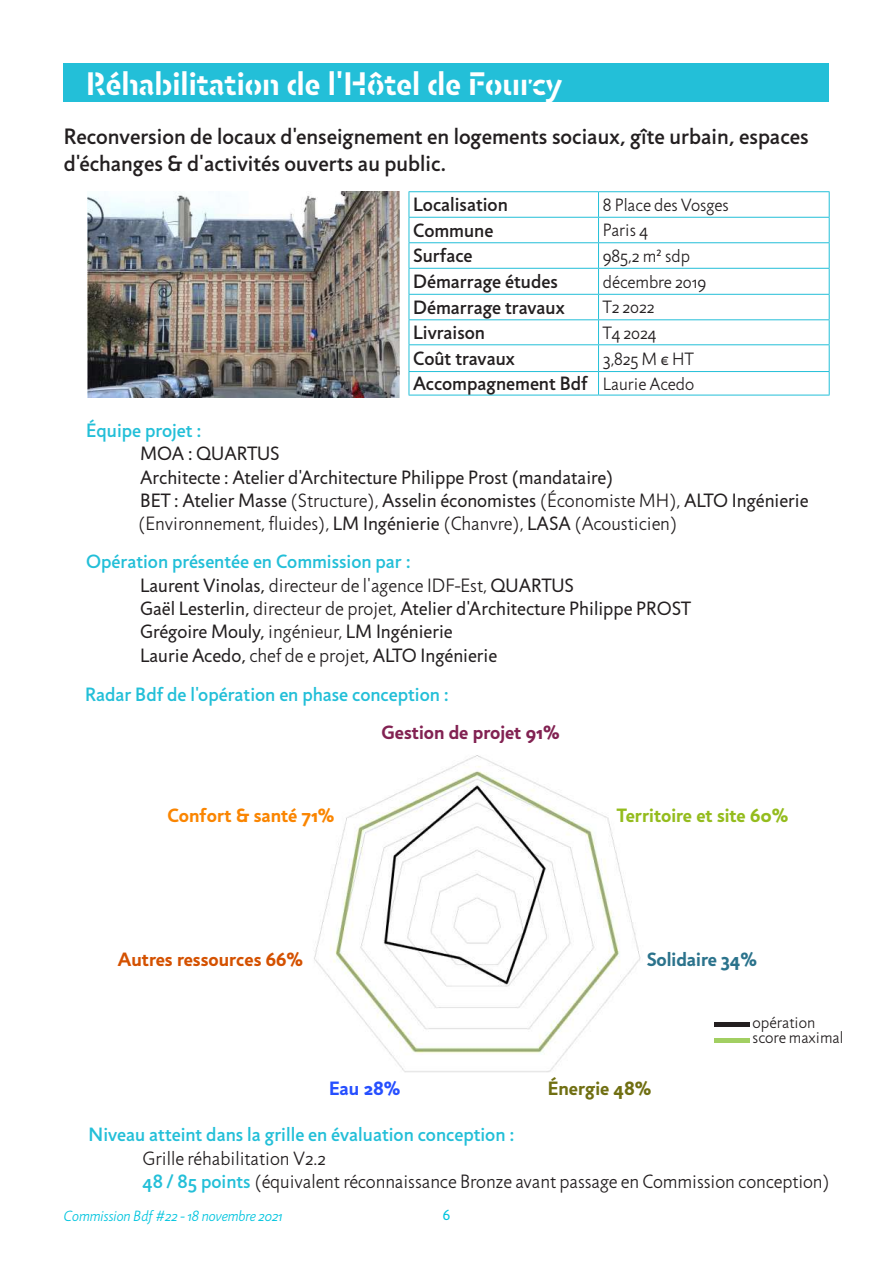
<style>
.page{position:relative;width:893px;height:1263px;background:#fff}
.page>*{position:absolute;margin:0;border:0;box-sizing:border-box;transform-origin:0 0}
.t1{font:700 33px "Jigsaw Stencil";color:#fff}
.t2{font:500 22.5px/27px "Jigsaw";color:#231f20}
.t3{font:19.5px/23.4px "Jigsaw";color:#231f20}
.t4{font:500 19.5px "Jigsaw";color:#231f20}
.t5{font:300 19.5px/23.4px "Jigsaw";letter-spacing:-.005em;color:#231f20}
.t6{font:500 19.5px "Jigsaw";color:#23bfd8}
.t7{font:700 19.5px "Jigsaw";color:#d45100}
.t8{font:700 19.5px "Jigsaw";color:#94bc1d}
.t9{font:700 19.5px "Jigsaw";color:#822252}
.t10{font:700 19.5px "Jigsaw";color:#fa8501}
.t11{font:700 19.5px "Jigsaw";color:#2b738c}
.t12{font:700 19.5px "Jigsaw";color:#706f12}
.t13{font:700 19.5px "Jigsaw";color:#264fff}
.t14{font:300 18px "Jigsaw";color:#231f20}
.t15{font:300 16.5px/15.3px "Jigsaw";color:#231f20}
.t16{font:15px "Jigsaw Light Cursive";color:#00c4de}
.t17{font:15px "Jigsaw";color:#00c4de}
.s1{font-weight:300;font-size:18px}
.s2{font-weight:300}
.s3{font-weight:500;color:#23bfd8}
</style>
<div class="page">
<div style="left:64px;top:64px;width:765px;height:38px;background:#23bfd8"></div>
<hr style="left:409px;top:191px;width:189px;height:1px;background:#23bfd8">
<hr style="left:598px;top:191px;width:232px;height:1px;background:#23bfd8">
<hr style="left:409px;top:217px;width:189px;height:1px;background:#23bfd8">
<hr style="left:598px;top:217px;width:232px;height:1px;background:#23bfd8">
<hr style="left:409px;top:242px;width:189px;height:1px;background:#23bfd8">
<hr style="left:598px;top:242px;width:232px;height:1px;background:#23bfd8">
<hr style="left:409px;top:268px;width:189px;height:1px;background:#23bfd8">
<hr style="left:598px;top:268px;width:232px;height:1px;background:#23bfd8">
<hr style="left:409px;top:294px;width:189px;height:1px;background:#23bfd8">
<hr style="left:598px;top:294px;width:232px;height:1px;background:#23bfd8">
<hr style="left:409px;top:319px;width:189px;height:1px;background:#23bfd8">
<hr style="left:598px;top:319px;width:232px;height:1px;background:#23bfd8">
<hr style="left:409px;top:344px;width:189px;height:1px;background:#23bfd8">
<hr style="left:598px;top:344px;width:232px;height:1px;background:#23bfd8">
<hr style="left:409px;top:371px;width:189px;height:1px;background:#23bfd8">
<svg style="left:409px;top:192px;width:1px;height:203px"></svg>
<hr style="left:598px;top:371px;width:232px;height:1px;background:#23bfd8">
<svg style="left:598px;top:192px;width:1px;height:203px"></svg>
<svg style="left:829px;top:192px;width:1px;height:203px"></svg>
<hr style="left:409px;top:395px;width:189px;height:1px;background:#23bfd8">
<hr style="left:598px;top:395px;width:232px;height:1px;background:#23bfd8">
<div style="left:714px;top:1022px;width:36px;height:5px;background:#231f20"></div>
<hr style="left:714px;top:1038px;width:36px;height:4px;background:#a2cf62">
<img style="left:87px;top:191px;width:313px;height:207px">
<img style="left:314px;top:755px;width:327px;height:318px">
<h1 class="t1" style="left:86px;top:63px;width:478px">Réhabilitation de l'Hôtel de Fourcy</h1>
<p class="t2" style="left:64px;top:122px;width:746px">Reconversion de locaux d'enseignement en logements sociaux, gîte urbain, espaces d'échanges &amp; d'activités ouverts au public.</p>
<p class="t4" style="left:413px;top:193px;width:96px">Localisation</p>
<p class="t14" style="left:603px;top:195px;width:128px">8 Place des Vosges</p>
<p class="t4" style="left:413px;top:219px;width:82px">Commune</p>
<p class="t14" style="left:603px;top:220px;width:47px">Paris 4</p>
<p class="t4" style="left:413px;top:244px;width:61px">Surface</p>
<p class="t14" style="left:603px;top:246px;width:89px">985,2 m² sdp</p>
<p class="t4" style="left:413px;top:270px;width:146px">Démarrage études</p>
<p class="t14" style="left:603px;top:271px;width:105px">décembre 2019</p>
<p class="t4" style="left:413px;top:296px;width:153px">Démarrage travaux</p>
<p class="t14" style="left:603px;top:297px;width:53px">T2 2022</p>
<p class="t4" style="left:413px;top:321px;width:73px">Livraison</p>
<p class="t14" style="left:603px;top:322px;width:55px">T4 2024</p>
<p class="t4" style="left:413px;top:347px;width:103px">Coût travaux</p>
<p class="t14" style="left:603px;top:348px;width:92px">3,825 M € HT</p>
<p class="t4" style="left:413px;top:372px;width:282px">Accompagnement Bdf <span class="s1">Laurie Acedo</span></p>
<p class="t6" style="left:86px;top:419px;width:117px">Équipe projet :</p>
<p class="t3" style="left:138px;top:442px;width:672px">MOA : QUARTUS<br>Architecte : Atelier d'Architecture Philippe Prost (mandataire)<br>BET : Atelier Masse <span class="s2">(Structure),</span> Asselin économistes <span class="s2">(Économiste MH),</span> ALTO Ingénierie <span class="s2">(Environnement, fluides),</span> LM Ingénierie <span class="s2">(Chanvre),</span> LASA <span class="s2">(Acousticien)</span></p>
<p class="t3" style="left:140px;top:550px;width:552px;text-indent:-54px"><span class="s3">Opération présentée en Commission par :<br></span>Laurent Vinolas, <span class="s2">directeur de l'agence IDF-Est,</span> QUARTUS<br>Gaël Lesterlin, <span class="s2">directeur de projet,</span> Atelier d'Architecture Philippe PROST Grégoire Mouly, <span class="s2">ingénieur,</span> LM Ingénierie<br>Laurie Acedo, <span class="s2">chef de e projet</span>, ALTO Ingénierie</p>
<p class="t6" style="left:85px;top:683px;width:365px">Radar Bdf de l'opération en phase conception :</p>
<p class="t9" style="left:382px;top:720px;width:180px">Gestion de projet 91%</p>
<p class="t10" style="left:167px;top:803px;width:169px">Confort &amp; santé 71%</p>
<p class="t8" style="left:617px;top:803px;width:173px">Territoire et site 60%</p>
<p class="t7" style="left:118px;top:948px;width:187px">Autres ressources 66%</p>
<p class="t11" style="left:647px;top:948px;width:112px">Solidaire 34%</p>
<p class="t13" style="left:329px;top:1076px;width:73px">Eau 28%</p>
<p class="t12" style="left:548px;top:1076px;width:105px">Énergie 48%</p>
<p class="t15" style="left:753px;top:1015px;width:92px">opération score maximal</p>
<p class="t6" style="left:89px;top:1123px;width:427px">Niveau atteint dans la grille en évaluation conception :</p>
<p class="t5" style="left:143px;top:1146px;width:689px">Grille réhabilitation V2.2<br><span class="s3">48 / 85 points</span> (équivalent réconnaissance Bronze avant passage en Commission conception)</p>
<p class="t16" style="left:64px;top:1207px;width:220px">Commission Bdf #22 - 18 novembre 2021</p>
<p class="t17" style="left:443px;top:1207px;width:9px">6</p>
</div>
